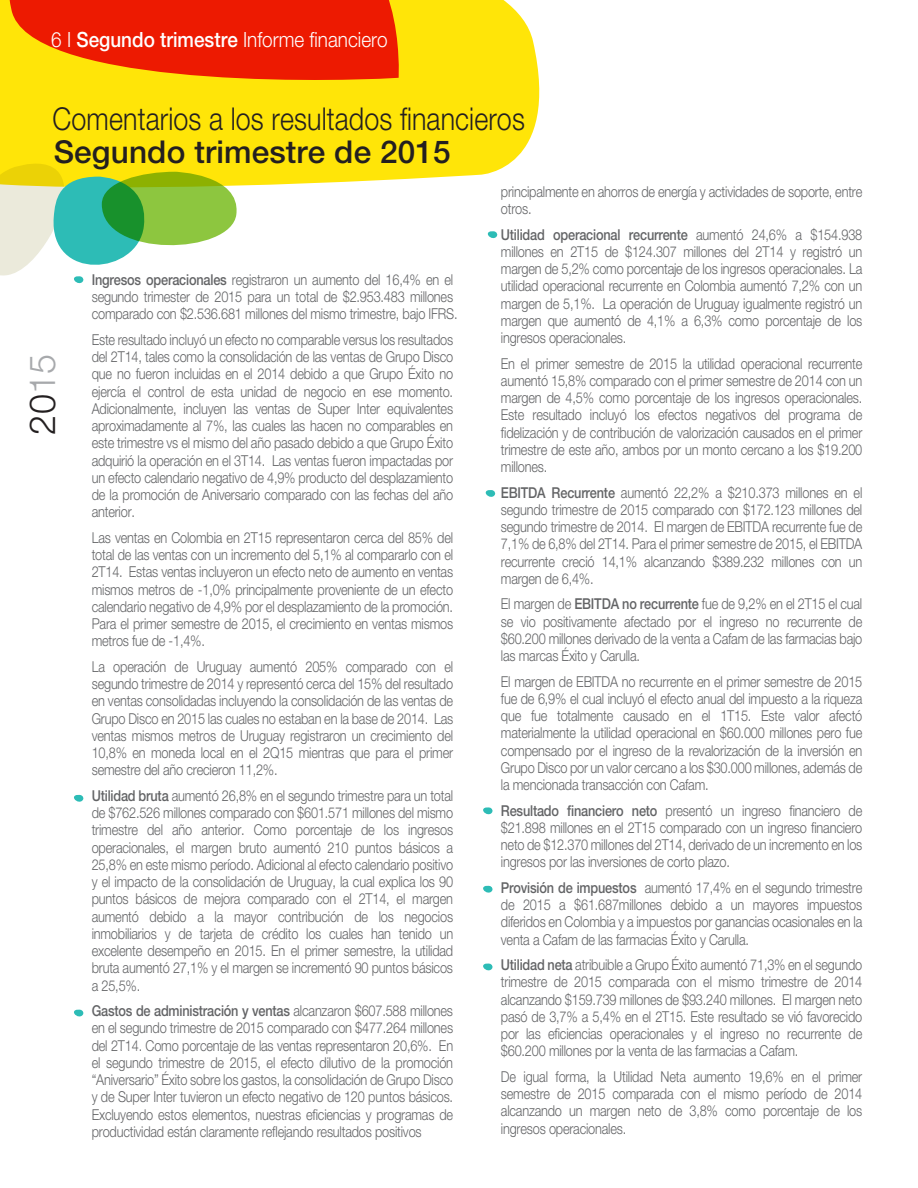
<style>
.page{position:relative;width:918px;height:1188px;background:#fff}
.page>*{position:absolute;margin:0;border:0;box-sizing:border-box;transform-origin:0 0}
.t1{font:300 36px "Helvetica Neue LT Std";color:#231f20}
.t2{font:300 31.5px "Helvetica Neue LT Std";letter-spacing:.005em;color:#231f20;scale:.85 1}
.t3{font:500 31.5px "Helvetica Neue LT Std";letter-spacing:.005em;color:#231f20}
.t4{font:300 21px "Helvetica Neue LT Std";color:#fff;scale:.9 1}
.t5{font:300 15px/17.2px "Helvetica Neue LT Std";letter-spacing:-.015em;color:#636466;text-align:justify;scale:.85 1}
.s1{font-weight:500}
.s2{color:#a7a9ac}
</style>
<div class="page">
<svg style="left:74px;top:794px;width:10px;height:8px"></svg>
<svg style="left:74px;top:1009px;width:10px;height:8px"></svg>
<svg style="left:487px;top:231px;width:11px;height:8px"></svg>
<svg style="left:483px;top:885px;width:10px;height:8px"></svg>
<svg style="left:483px;top:963px;width:10px;height:8px"></svg>
<svg style="left:485px;top:490px;width:11px;height:7px"></svg>
<svg style="left:483px;top:807px;width:10px;height:8px"></svg>
<div style="left:0;top:0;width:540px;height:186px;background:#ffe508"></div>
<svg style="left:0;top:164px;width:237px;height:120px"></svg>
<svg style="left:8px;top:0;width:391px;height:80px"></svg>
<h3 class="t4" style="left:51px;top:27px;width:375px">6 I <span class="s1">Segundo trimestre</span> Informe financiero</h3>
<h2 class="t2" style="left:53px;top:100px;width:557px">Comentarios a los resultados financieros</h2>
<h2 class="t3" style="left:54px;top:133px;width:399px">Segundo trimestre de 2015</h2>
<h1 class="t1" style="left:20px;top:435px;width:82px;rotate:-90deg">20<span class="s2">15</span></h1>
<p class="t5" style="left:92px;top:271px;width:432px;text-align:left"><span class="s1">Ingresos operacionales</span> registraron un aumento del 16,4% en el segundo trimester de 2015 para un total de $2.953.483 millones comparado con $2.536.681 millones del mismo trimestre, bajo IFRS.</p>
<p class="t5" style="left:92px;top:331px;width:427px">Este resultado incluyó un efecto no comparable versus los resultados del 2T14, tales como la consolidación de las ventas de Grupo Disco que no fueron incluidas en el 2014 debido a que Grupo Éxito no ejercía el control de esta unidad de negocio en ese momento.<br>Adicionalmente, incluyen las ventas de Super Inter equivalentes aproximadamente al 7%, las cuales las hacen no comparables en este trimestre vs el mismo del año pasado debido a que Grupo Éxito adquirió la operación en el 3T14. Las ventas fueron impactadas por un efecto calendario negativo de 4,9% producto del desplazamiento de la promoción de Aniversario comparado con las fechas del año anterior.</p>
<p class="t5" style="left:92px;top:529px;width:427px">Las ventas en Colombia en 2T15 representaron cerca del 85% del total de las ventas con un incremento del 5,1% al compararlo con el 2T14. Estas ventas incluyeron un efecto neto de aumento en ventas mismos metros de -1,0% principalmente proveniente de un efecto calendario negativo de 4,9% por el desplazamiento de la promoción.<br>Para el primer semestre de 2015, el crecimiento en ventas mismos metros fue de -1,4%.</p>
<p class="t5" style="left:92px;top:658px;width:427px">La operación de Uruguay aumentó 205% comparado con el segundo trimestre de 2014 y representó cerca del 15% del resultado en ventas consolidadas incluyendo la consolidación de las ventas de Grupo Disco en 2015 las cuales no estaban en la base de 2014. Las ventas mismos metros de Uruguay registraron un crecimiento del 10,8% en moneda local en el 2Q15 mientras que para el primer semestre del año crecieron 11,2%.</p>
<p class="t5" style="left:92px;top:787px;width:427px"><span class="s1">Utilidad bruta</span> aumentó 26,8% en el segundo trimestre para un total de $762.526 millones comparado con $601.571 millones del mismo trimestre del año anterior. Como porcentaje de los ingresos operacionales, el margen bruto aumentó 210 puntos básicos a 25,8% en este mismo período. Adicional al efecto calendario positivo y el impacto de la consolidación de Uruguay, la cual explica los 90 puntos básicos de mejora comparado con el 2T14, el margen aumentó debido a la mayor contribución de los negocios inmobiliarios y de tarjeta de crédito los cuales han tenido un excelente desempeño en 2015. En el primer semestre, la utilidad bruta aumentó 27,1% y el margen se incrementó 90 puntos básicos a 25,5%.</p>
<p class="t5" style="left:92px;top:1002px;width:427px"><span class="s1">Gastos de administración y ventas</span> alcanzaron $607.588 millones en el segundo trimestre de 2015 comparado con $477.264 millones del 2T14. Como porcentaje de las ventas representaron 20,6%. En el segundo trimestre de 2015, el efecto dilutivo de la promoción “Aniversario” Éxito sobre los gastos, la consolidación de Grupo Disco y de Super Inter tuvieron un efecto negativo de 120 puntos básicos.<br>Excluyendo estos elementos, nuestras eficiencias y programas de productividad están claramente reflejando resultados positivos</p>
<p class="t5" style="left:501px;top:183px;width:427px">principalmente en ahorros de energía y actividades de soporte, entre otros.</p>
<p class="t5" style="left:501px;top:225px;width:427px"><span class="s1">Utilidad operacional recurrente</span> aumentó 24,6% a $154.938 millones en 2T15 de $124.307 millones del 2T14 y registró un margen de 5,2% como porcentaje de los ingresos operacionales. La utilidad operacional recurrente en Colombia aumentó 7,2% con un margen de 5,1%. La operación de Uruguay igualmente registró un margen que aumentó de 4,1% a 6,3% como porcentaje de los ingresos operacionales.</p>
<p class="t5" style="left:501px;top:354px;width:427px">En el primer semestre de 2015 la utilidad operacional recurrente aumentó 15,8% comparado con el primer semestre de 2014 con un margen de 4,5% como porcentaje de los ingresos operacionales.<br>Este resultado incluyó los efectos negativos del programa de fidelización y de contribución de valorización causados en el primer trimestre de este año, ambos por un monto cercano a los $19.200 millones.</p>
<p class="t5" style="left:501px;top:483px;width:427px"><span class="s1">EBITDA Recurrente</span> aumentó 22,2% a $210.373 millones en el segundo trimestre de 2015 comparado con $172.123 millones del segundo trimestre de 2014. El margen de EBITDA recurrente fue de 7,1% de 6,8% del 2T14. Para el primer semestre de 2015, el EBITDA recurrente creció 14,1% alcanzando $389.232 millones con un margen de 6,4%.</p>
<p class="t5" style="left:501px;top:595px;width:427px">El margen de <span class="s1">EBITDA no recurrente</span> fue de 9,2% en el 2T15 el cual se vio positivamente afectado por el ingreso no recurrente de $60.200 millones derivado de la venta a Cafam de las farmacias bajo las marcas Éxito y Carulla.</p>
<p class="t5" style="left:501px;top:672px;width:427px">El margen de EBITDA no recurrente en el primer semestre de 2015 fue de 6,9% el cual incluyó el efecto anual del impuesto a la riqueza que fue totalmente causado en el 1T15. Este valor afectó materialmente la utilidad operacional en $60.000 millones pero fue compensado por el ingreso de la revalorización de la inversión en Grupo Disco por un valor cercano a los $30.000 millones, además de la mencionada transacción con Cafam.</p>
<p class="t5" style="left:501px;top:801px;width:427px"><span class="s1">Resultado financiero neto</span> presentó un ingreso financiero de $21.898 millones en el 2T15 comparado con un ingreso financiero neto de $12.370 millones del 2T14, derivado de un incremento en los ingresos por las inversiones de corto plazo.</p>
<p class="t5" style="left:501px;top:879px;width:427px"><span class="s1">Provisión de impuestos</span> aumentó 17,4% en el segundo trimestre de 2015 a $61.687millones debido a un mayores impuestos diferidos en Colombia y a impuestos por ganancias ocasionales en la venta a Cafam de las farmacias Éxito y Carulla.</p>
<p class="t5" style="left:501px;top:956px;width:427px"><span class="s1">Utilidad neta</span> atribuible a Grupo Éxito aumentó 71,3% en el segundo trimestre de 2015 comparada con el mismo trimestre de 2014 alcanzando $159.739 millones de $93.240 millones. El margen neto pasó de 3,7% a 5,4% en el 2T15. Este resultado se vió favorecido por las eficiencias operacionales y el ingreso no recurrente de $60.200 millones por la venta de las farmacias a Cafam.</p>
<p class="t5" style="left:501px;top:1068px;width:427px">De igual forma, la Utilidad Neta aumento 19,6% en el primer semestre de 2015 comparada con el mismo período de 2014 alcanzando un margen neto de 3,8% como porcentaje de los ingresos operacionales.</p>
</div>
